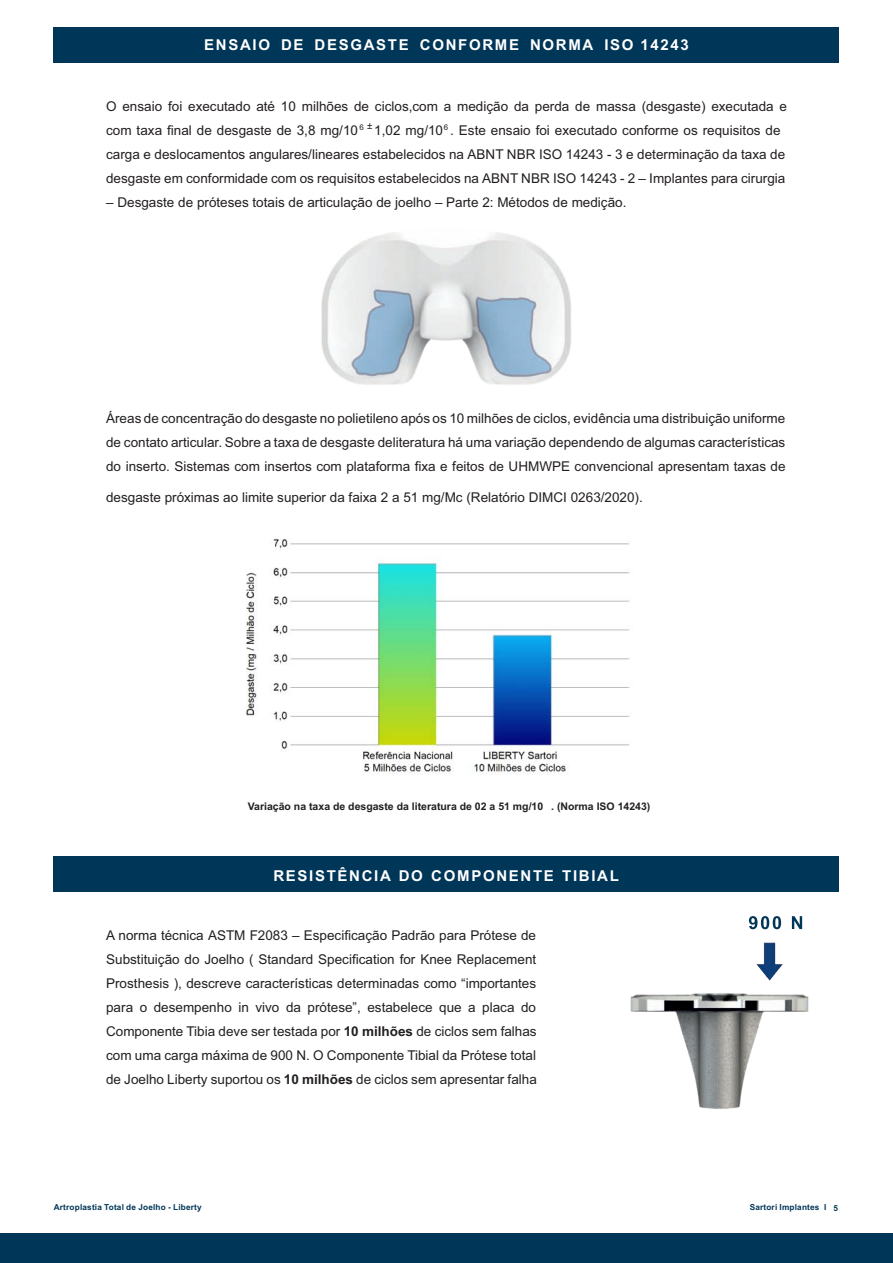
<style>
.page{position:relative;width:893px;height:1263px;background:#fff}
.page>*{position:absolute;margin:0;border:0;box-sizing:border-box;transform-origin:0 0}
.t1{font:700 15px "Arial";letter-spacing:.11em;color:#fff}
.t2{font:13.5px/24px "Arial";color:#231f20;text-align:justify}
.t3{font:700 10.5px "Arial";color:#231f20}
.t4{font:700 8.25px "Arial";letter-spacing:.02em;color:#003657}
.s1{font-weight:700}
</style>
<div class="page">
<img style="left:246px;top:539px;width:384px;height:236px">
<div style="left:54px;top:27px;width:785px;height:36px;background:#003657"></div>
<div style="left:54px;top:856px;width:785px;height:36px;background:#003657"></div>
<div style="left:0;top:1233px;width:892px;height:30px;background:#003657"></div>
<img style="left:321px;top:232px;width:251px;height:153px">
<img style="left:630px;top:916px;width:179px;height:193px">
<img style="left:748px;top:916px;width:54px;height:13px">
<p class="t1" style="left:204px;top:39px;width:486px">ENSAIO DE DESGASTE CONFORME NORMA ISO 14243</p>
<p class="t2" style="left:106px;top:95px;width:682px;text-align:left">O ensaio foi executado até 10 milhões de ciclos,com a medição da perda de massa (desgaste) executada e com taxa final de desgaste de 3,8 mg/10 <sup>6</sup> <sup>±</sup> 1,02 mg/10<sup>6</sup> . Este ensaio foi executado conforme os requisitos de carga e deslocamentos angulares/lineares estabelecidos na ABNT NBR ISO 14243 - 3 e determinação da taxa de desgaste em conformidade com os requisitos estabelecidos na ABNT NBR ISO 14243 - 2 – Implantes para cirurgia</p>
<p class="t2" style="left:106px;top:191px;width:522px">– Desgaste de próteses totais de articulação de joelho – Parte 2: Métodos de medição.</p>
<p class="t2" style="left:106px;top:408px;width:681px">Áreas de concentração do desgaste no polietileno após os 10 milhões de ciclos, evidência uma distribuição uniforme de contato articular. Sobre a taxa de desgaste deliteratura há uma variação dependendo de algumas características do inserto. Sistemas com insertos com plataforma fixa e feitos de UHMWPE convencional apresentam taxas de</p>
<p class="t2" style="left:106px;top:486px;width:538px">desgaste próximas ao limite superior da faixa 2 a 51 mg/Mc (Relatório DIMCI 0263/2020).</p>
<p class="t3" style="left:248px;top:803px;width:404px">Variação na taxa de desgaste da literatura de 02 a 51 mg/10 . (Norma ISO 14243)</p>
<p class="t1" style="left:273px;top:870px;width:347px">RESISTÊNCIA DO COMPONENTE TIBIAL</p>
<p class="t2" style="left:106px;top:924px;width:432px">A norma técnica ASTM F2083 – Especificação Padrão para Prótese de Substituição do Joelho ( Standard Specification for Knee Replacement Prosthesis ), descreve características determinadas como “importantes para o desempenho in vivo da prótese”, estabelece que a placa do Componente Tibia deve ser testada por <span class="s1">10 milhões</span> de ciclos sem falhas com uma carga máxima de 900 N. O Componente Tibial da Prótese total de Joelho Liberty suportou os <span class="s1">10 milhões</span> de ciclos sem apresentar falha</p>
<p class="t4" style="left:54px;top:1205px;width:149px">Artroplastia Total de Joelho - Liberty</p>
<p class="t4" style="left:749px;top:1205px;width:90px">Sartori Implantes I 5</p>
</div>
